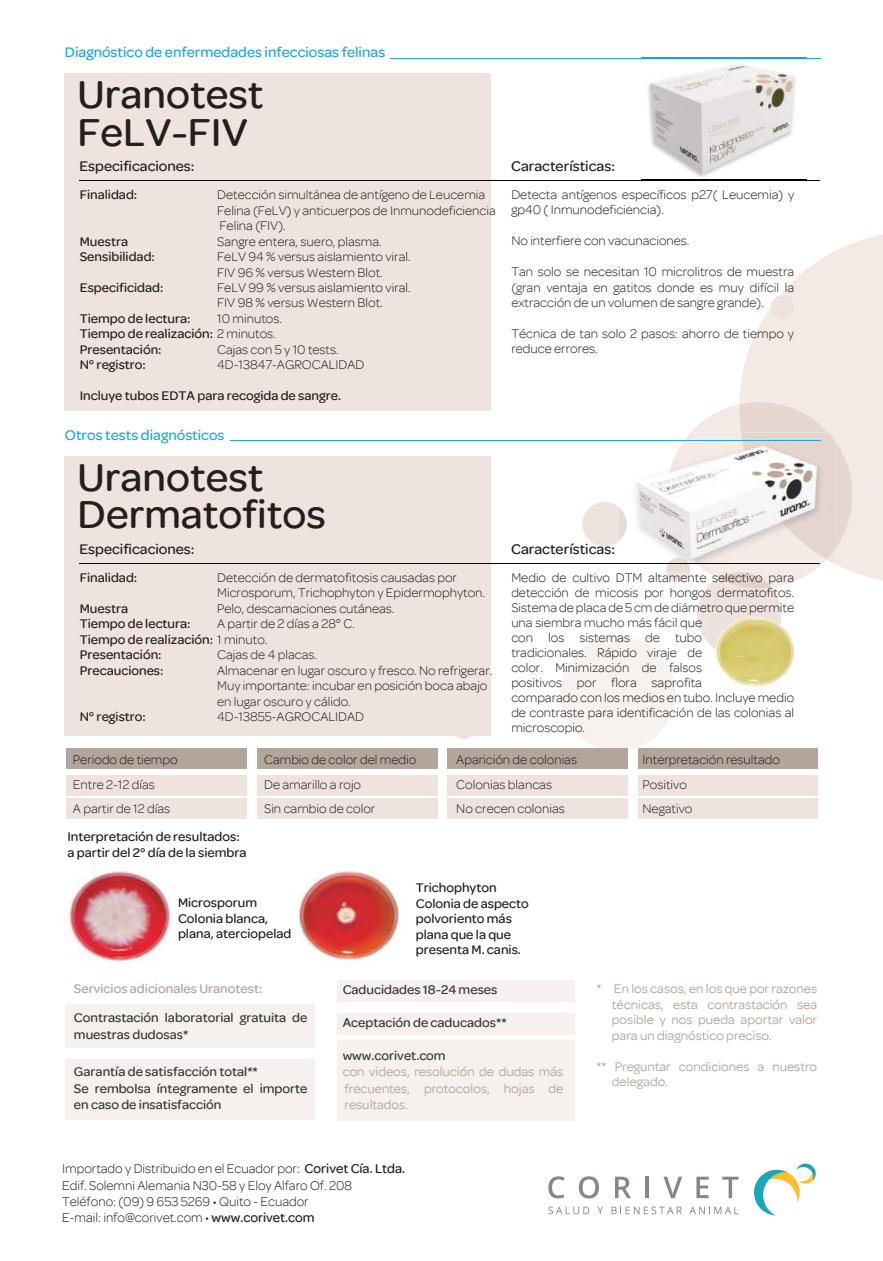
<style>
.page{position:relative;width:883px;height:1261px;background:#fff}
.page>*{position:absolute;margin:0;border:0;box-sizing:border-box;transform-origin:0 0}
.t1{font:500 42px/37.5px "Omnes";color:#241f1f}
.t2{font:500 15px "Omnes";color:#241f1f}
.t3{font:500 15px "Omnes";color:#21a6de}
.t4{font:300 13.8px/16.2px "Omnes";color:#241f1f}
.t5{font:300 13.5px/15.5px "Omnes";color:#241f1f}
.t6{font:500 13.5px/15.5px "Omnes";color:#241f1f}
.t7{font:13.5px/15.5px "Omnes";color:#b0a298;text-align:justify}
.t8{font:500 13.5px/16.5px "Omnes";color:#363834}
.t9{font:500 13.5px "Omnes";color:#b0a298}
.s1{font-weight:300}
.s2{font-weight:500}
</style>
<div class="page">
<div style="left:582px;top:502px;width:44px;height:44px;background:#efe3df;border-radius:50%"></div>
<div style="left:560px;top:636px;width:115px;height:115px;background:#f7f1ef;border-radius:50%"></div>
<div style="left:451px;top:715px;width:24px;height:23px;background:#efe2de;border-radius:50%"></div>
<div style="left:696px;top:572px;width:84px;height:84px;background:#efe3df;border-radius:50%"></div>
<svg style="left:739px;top:235px;width:143px;height:345px;fill:#f3eae6"></svg>
<svg style="left:667px;top:402px;width:185px;height:186px"></svg>
<div style="left:770px;top:295px;width:23px;height:24px;background:#efe3df;border-radius:50%"></div>
<svg style="left:548px;top:1206px;width:41px;height:8px"></svg>
<svg style="left:597px;top:1206px;width:6px;height:7px"></svg>
<svg style="left:611px;top:1206px;width:70px;height:8px"></svg>
<svg style="left:690px;top:1206px;width:46px;height:7px"></svg>
<svg style="left:754px;top:1163px;width:62px;height:52px"></svg>
<svg style="left:548px;top:1176px;width:16px;height:22px"></svg>
<svg style="left:578px;top:1176px;width:20px;height:22px"></svg>
<svg style="left:615px;top:1176px;width:16px;height:21px"></svg>
<hr style="left:645px;top:1176px;width:4px;height:21px;background:#87868d">
<svg style="left:663px;top:1176px;width:18px;height:21px"></svg>
<svg style="left:696px;top:1176px;width:12px;height:21px"></svg>
<svg style="left:722px;top:1176px;width:16px;height:21px"></svg>
<div style="left:66px;top:1003px;width:249px;height:44px;background:#f6f1ef"></div>
<div style="left:66px;top:1058px;width:249px;height:61px;background:#f6f1ef"></div>
<div style="left:337px;top:1012px;width:237px;height:22px;background:#f6f1ef"></div>
<div style="left:337px;top:1040px;width:237px;height:80px;background:#f6f1ef"></div>
<div style="left:337px;top:979px;width:237px;height:22px;background:#f6f1ef"></div>
<img style="left:619px;top:481px;width:215px;height:91px">
<img style="left:619px;top:507px;width:7px;height:33px">
<img style="left:826px;top:559px;width:8px;height:4px">
<img style="left:666px;top:432px;width:160px;height:140px">
<img style="left:740px;top:432px;width:94px;height:127px">
<img style="left:712px;top:612px;width:83px;height:76px">
<img style="left:710px;top:612px;width:70px;height:44px">
<div style="left:64px;top:73px;width:427px;height:337px;background:#efe3df"></div>
<hr style="left:79px;top:180px;width:741px;height:1px;background:#060000">
<hr style="left:389px;top:58px;width:431px;height:1px;background:#21a6de">
<div style="left:64px;top:456px;width:427px;height:279px;background:#efe3df"></div>
<hr style="left:79px;top:562px;width:741px;height:1px;background:#060000">
<hr style="left:229px;top:440px;width:591px;height:1px;background:#21a6de">
<img style="left:641px;top:57px;width:165px;height:123px">
<img style="left:641px;top:58px;width:165px;height:1px">
<div style="left:66px;top:748px;width:180px;height:21px;background:#b3a49c"></div>
<div style="left:66px;top:775px;width:180px;height:20px;background:#efe3df"></div>
<div style="left:66px;top:798px;width:180px;height:21px;background:#efe3df"></div>
<div style="left:257px;top:748px;width:180px;height:21px;background:#b3a49c"></div>
<div style="left:257px;top:775px;width:180px;height:20px;background:#efe3df"></div>
<div style="left:257px;top:798px;width:180px;height:21px;background:#efe3df"></div>
<div style="left:447px;top:748px;width:180px;height:21px;background:#b3a49c"></div>
<div style="left:447px;top:775px;width:180px;height:20px;background:#efe3df"></div>
<div style="left:447px;top:798px;width:180px;height:21px;background:#efe3df"></div>
<div style="left:638px;top:748px;width:179px;height:21px;background:#b3a49c"></div>
<div style="left:638px;top:775px;width:179px;height:20px;background:#efe3df"></div>
<div style="left:638px;top:798px;width:179px;height:21px;background:#efe3df"></div>
<img style="left:63px;top:871px;width:108px;height:94px">
<img style="left:298px;top:865px;width:101px;height:100px">
<svg style="left:298px;top:928px;width:3px;height:12px"></svg>
<p class="t3" style="left:65px;top:44px;width:322px">Diagnóstico de enfermedades infecciosas felinas</p>
<h1 class="t1" style="left:78px;top:75px;width:187px">Uranotest<br>FeLV-FIV</h1>
<p class="t2" style="left:79px;top:157px;width:117px">Especificaciones:</p>
<p class="t2" style="left:511px;top:157px;width:105px">Características:</p>
<p class="t6" style="left:80px;top:187px;width:59px">Finalidad:</p>
<p class="t6" style="left:80px;top:233px;width:77px">Muestra<br>Sensibilidad:</p>
<p class="t6" style="left:80px;top:280px;width:85px">Especificidad:</p>
<p class="t6" style="left:80px;top:310px;width:197px">Tiempo de lectura:<br>Tiempo de realización: <span class="s1">2 minutos.<br></span>Presentación:<br>N° registro:</p>
<p class="t6" style="left:80px;top:388px;width:263px">Incluye tubos EDTA para recogida de sangre.</p>
<p class="t5" style="left:511px;top:186px;width:284px">Detecta antígenos específicos p27( Leucemia) y gp40 ( Inmunodeficiencia).</p>
<p class="t5" style="left:511px;top:233px;width:180px">No interfiere con vacunaciones.</p>
<p class="t5" style="left:511px;top:264px;width:284px;text-align:justify">Tan solo se necesitan 10 microlitros de muestra (gran ventaja en gatitos donde es muy difícil la extracción de un volumen de sangre grande).</p>
<p class="t5" style="left:511px;top:325px;width:284px">Técnica de tan solo 2 pasos: ahorro de tiempo y reduce errores.</p>
<p class="t5" style="left:217px;top:187px;width:280px">Detección simultánea de antígeno de Leucemia<br>Felina (FeLV) y anticuerpos de Inmunodeficiencia<br>Felina (FIV).<br>Sangre entera, suero, plasma.<br>FeLV 94 % versus aislamiento viral.<br>FIV 96 % versus Western Blot.<br>FeLV 99 % versus aislamiento viral.<br>FIV 98 % versus Western Blot.<br>10 minutos.</p>
<p class="t5" style="left:217px;top:341px;width:149px">Cajas con 5 y 10 tests.<br>4D-13847-AGROCALIDAD</p>
<p class="t3" style="left:65px;top:426px;width:161px">Otros tests diagnósticos</p>
<h1 class="t1" style="left:78px;top:458px;width:250px">Uranotest<br>Dermatofitos</h1>
<p class="t2" style="left:79px;top:540px;width:117px">Especificaciones:</p>
<p class="t2" style="left:511px;top:540px;width:105px">Características:</p>
<p class="t6" style="left:80px;top:569px;width:59px">Finalidad:</p>
<p class="t6" style="left:80px;top:600px;width:189px">Muestra<br>Tiempo de lectura:<br>Tiempo de realización: <span class="s1">1 minuto.<br></span>Presentación:<br>Precauciones:</p>
<p class="t6" style="left:80px;top:708px;width:68px">N° registro:</p>
<p class="t5" style="left:511px;top:569px;width:284px;line-height:15px">Medio de cultivo DTM altamente selectivo para detección de micosis por hongos dermatofitos.<br>Sistema de placa de 5 cm de diámetro que permite una siembra mucho más fácil que<br>con los sistemas de tubo<br>tradicionales. Rápido viraje de<br>color. Minimización de falsos<br>positivos por flora saprofita<br>comparado con los medios en tubo. Incluye medio de contraste para identificación de las colonias al microscopio.</p>
<p class="t5" style="left:217px;top:569px;width:269px">Detección de dermatofitosis causadas por Microsporum, Trichophyton y Epidermophyton.<br>Pelo, descamaciones cutáneas.<br>A partir de 2 días a 28° C.</p>
<p class="t5" style="left:217px;top:647px;width:276px">Cajas de 4 placas.<br>Almacenar en lugar oscuro y fresco. No refrigerar.<br>Muy importante: incubar en posición boca abajo en lugar oscuro y cálido.<br>4D-13855-AGROCALIDAD</p>
<p class="t5" style="left:73px;top:747px;width:106px;line-height:24.8px">Periodo de tiempo<br>Entre 2-12 días<br>A partir de 12 días</p>
<p class="t5" style="left:264px;top:747px;width:154px;line-height:24.8px">Cambio de color del medio<br>De amarillo a rojo<br>Sin cambio de color</p>
<p class="t5" style="left:456px;top:746px;width:122px;line-height:24.8px">Aparición de colonias<br>Colonias blancas<br>No crecen colonias</p>
<p class="t5" style="left:642px;top:746px;width:139px;line-height:24.8px">Interpretación resultado<br>Positivo<br>Negativo</p>
<p class="t6" style="left:67px;top:829px;width:180px">Interpretación de resultados: a partir del 2° día de la siembra</p>
<p class="t6" style="left:178px;top:895px;width:125px">Microsporum<br>Colonia blanca, plana, aterciopelada.</p>
<p class="t9" style="left:74px;top:981px;width:190px">Servicios adicionales Uranotest:</p>
<p class="t8" style="left:74px;top:1009px;width:235px">Contrastación laboratorial gratuita de muestras dudosas*</p>
<p class="t8" style="left:74px;top:1063px;width:235px">Garantía de satisfacción total**<br>Se rembolsa íntegramente el importe en caso de insatisfacción</p>
<p class="t6" style="left:415px;top:880px;width:114px">Trichophyton<br>Colonia de aspecto polvoriento más plana que la que presenta M. canis.</p>
<p class="t8" style="left:342px;top:980px;width:156px">Caducidades 18-24 meses</p>
<p class="t8" style="left:342px;top:1013px;width:165px">Aceptación de caducados**</p>
<p class="t8" style="left:342px;top:1046px;width:104px">www.corivet.com</p>
<p class="t7" style="left:342px;top:1063px;width:222px;line-height:16.5px">con videos, resolución de dudas más frecuentes, protocolos, hojas de resultados.</p>
<p class="t4" style="left:62px;top:1160px;width:344px">Importado y Distribuido en el Ecuador por: <span class="s2">Corivet Cía. Ltda.<br></span>Edif. Solemni Alemania N30-58 y Eloy Alfaro Of. 208<br>Teléfono: (09) 9 653 5269 • Quito - Ecuador<br>E-mail: info@corivet.com • <span class="s2">www.corivet.com</span></p>
<p class="t7" style="left:611px;top:981px;width:207px;text-indent:-15px">* En los casos, en los que por razones técnicas, esta contrastación sea posible y nos pueda aportar valor para un diagnóstico preciso.</p>
<p class="t7" style="left:611px;top:1058px;width:207px;text-indent:-15px">** Preguntar condiciones a nuestro delegado.</p>
</div>
